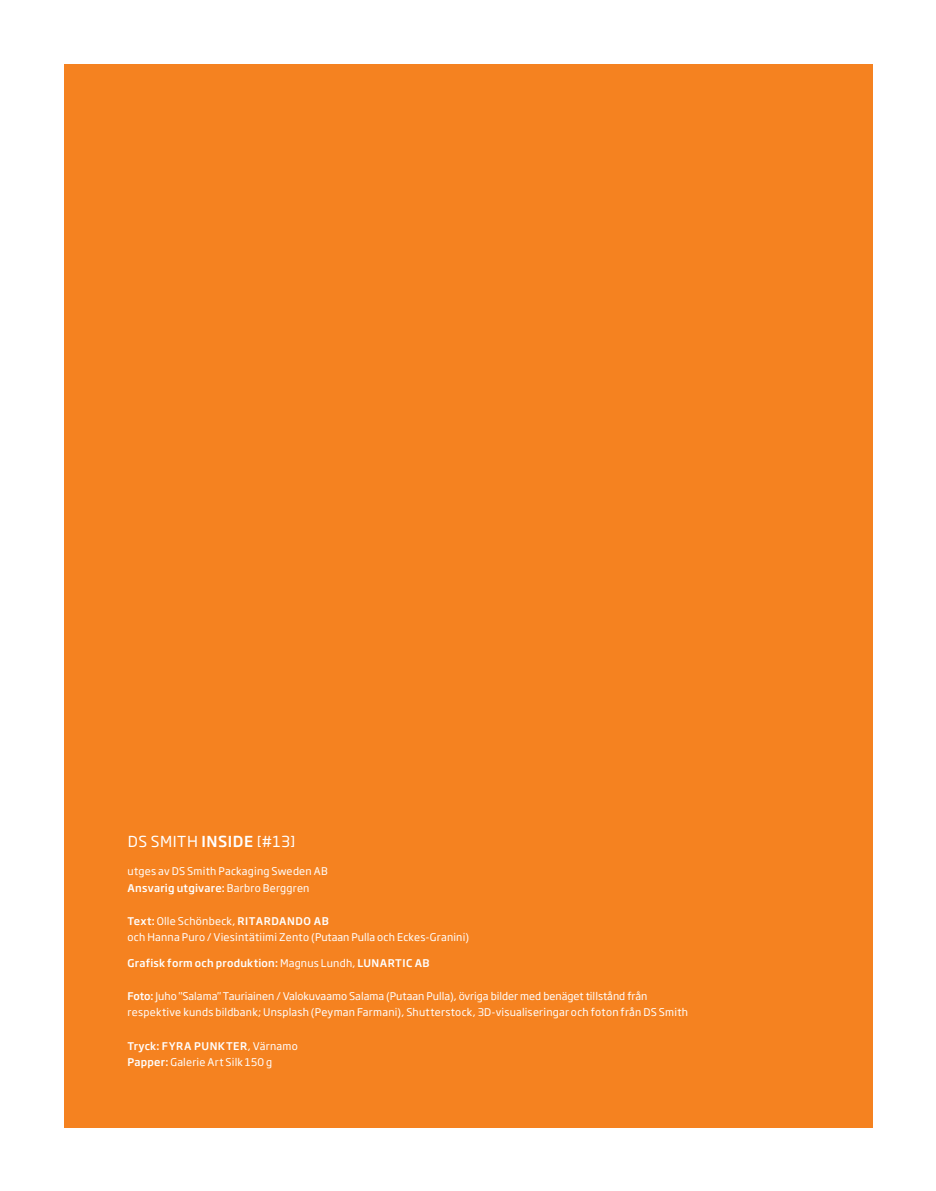
<style>
.page{position:relative;width:936px;height:1191px;background:#fff}
.page>*{position:absolute;margin:0;border:0;box-sizing:border-box;transform-origin:0 0}
.t1{font:15px "Soho Gothic Pro";letter-spacing:.035em;color:#fff}
.t2{font:10.5px/16.5px "Soho Gothic Pro";letter-spacing:.015em;color:#fff}
.t3{font:500 10.5px "Soho Gothic Pro";letter-spacing:.025em;color:#fff}
.s1{font-weight:500}
.s2{font-weight:400}
</style>
<div class="page">
<div style="left:64px;top:64px;width:808px;height:1063px;background:#f58220"></div>
<h1 class="t1" style="left:128px;top:829px;width:169px">DS SMITH <span class="s1">INSIDE</span> [#13]</h1>
<p class="t2" style="left:128px;top:862px;width:201px">utges av DS Smith Packaging Sweden AB<br><span class="s1">Ansvarig utgivare:</span> Barbro Berggren</p>
<p class="t2" style="left:128px;top:912px;width:343px"><span class="s1">Text:</span> Olle Schönbeck, <span class="s1">RITARDANDO AB<br></span>och Hanna Puro / Viesintätiimi Zento (Putaan Pulla och Eckes-Granini)</p>
<p class="t3" style="left:128px;top:954px;width:303px">Grafisk form och produktion: <span class="s2">Magnus Lundh,</span> LUNARTIC AB</p>
<p class="t2" style="left:128px;top:987px;width:562px"><span class="s1">Foto:</span> Juho "Salama" Tauriainen / Valokuvaamo Salama (Putaan Pulla), övriga bilder med benäget tillstånd från respektive kunds bildbank; Unsplash (Peyman Farmani), Shutterstock, 3D-visualiseringar och foton från DS Smith</p>
<p class="t2" style="left:128px;top:1036px;width:172px"><span class="s1">Tryck: FYRA PUNKTER</span>, Värnamo<br><span class="s1">Papper:</span> Galerie Art Silk 150 g</p>
</div>
